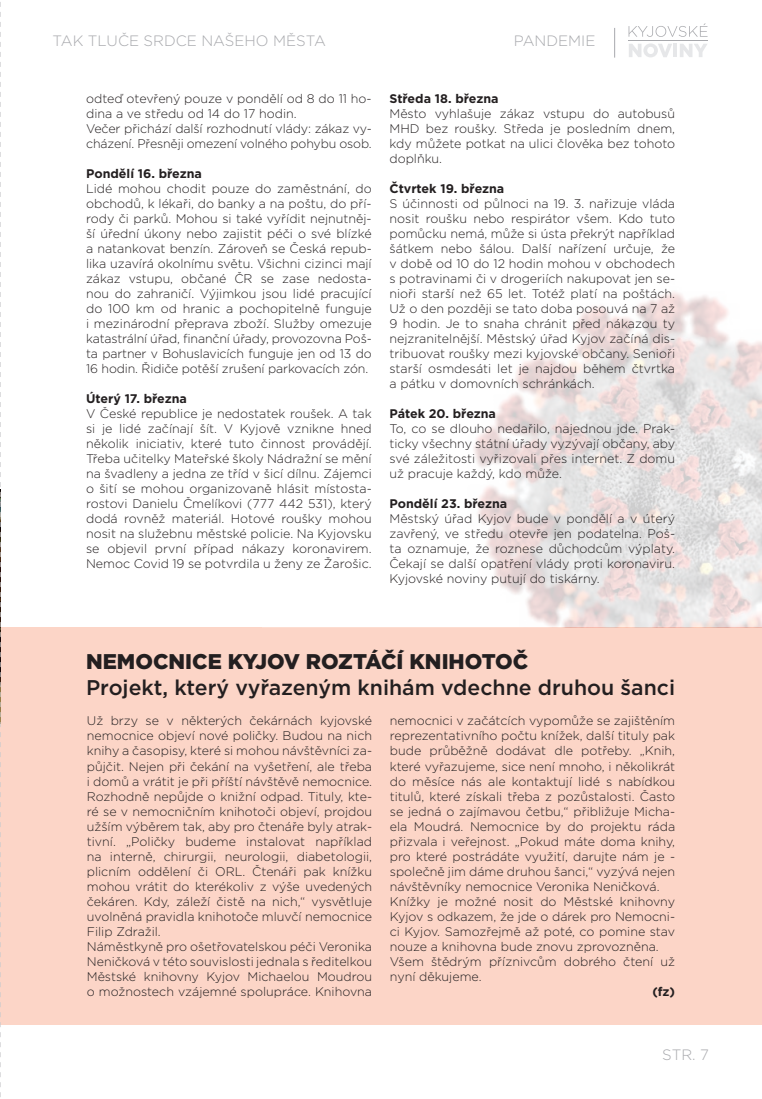
<style>
.page{position:relative;width:762px;height:1099px;background:#fff}
.page>*{position:absolute;margin:0;border:0;box-sizing:border-box;transform-origin:0 0}
.t1{font:500 21.25px "Gotham";color:#231f20}
.t2{font:900 21.25px "Gotham";color:#231f20}
.t3{font:300 15px "Gotham";color:#a8a9ad}
.t4{font:300 12.5px/15px "Gotham";color:#231f20;text-align:justify}
.t5{font:700 12.5px "Gotham";color:#231f20}
</style>
<div class="page">
<hr style="left:614px;top:28px;width:1px;height:30px;background:#a8a9ad">
<svg style="left:628px;top:23px;width:79px;height:14px"></svg>
<svg style="left:629px;top:43px;width:43px;height:14px"></svg>
<hr style="left:673px;top:44px;width:4px;height:13px;background:#e6e7e9">
<svg style="left:680px;top:44px;width:27px;height:13px"></svg>
<hr style="left:628px;top:41px;width:80px;height:1px;background:#a8a9ad">
<div style="left:0;top:627px;width:762px;height:397px;background:#fcd5c7"></div>
<img style="left:474px;top:292px;width:288px;height:335px">
<svg style="left:0;top:2px;width:1px;height:1095px"></svg>
<p class="t3" style="left:52px;top:32px;width:275px">TAK TLUČE SRDCE NAŠEHO MĚSTA</p>
<p class="t3" style="left:514px;top:32px;width:83px">PANDEMIE</p>
<p class="t4" style="left:86px;top:90px;width:287px;text-align:left">odteď otevřený pouze v pondělí od 8 do 11 ho&shy;dina a ve středu od 14 do 17 hodin.<br>Večer přichází další rozhodnutí vlády: zákaz vy&shy;cházení. Přesněji omezení volného pohybu osob.</p>
<p class="t5" style="left:86px;top:165px;width:117px">Pondělí 16. března</p>
<p class="t4" style="left:86px;top:180px;width:287px">Lidé mohou chodit pouze do zaměstnání, do obchodů, k lékaři, do banky a na poštu, do pří&shy;rody či parků. Mohou si také vyřídit nejnutněj&shy;ší úřední úkony nebo zajistit péči o své blízké a natankovat benzín. Zároveň se Česká repub&shy;lika uzavírá okolnímu světu. Všichni cizinci mají zákaz vstupu, občané ČR se zase nedosta&shy;nou do zahraničí. Výjimkou jsou lidé pracující do 100 km od hranic a pochopitelně funguje i mezinárodní přeprava zboží. Služby omezuje katastrální úřad, finanční úřady, provozovna Poš&shy;ta partner v Bohuslavicích funguje jen od 13 do 16 hodin. Řidiče potěší zrušení parkovacích zón.</p>
<p class="t5" style="left:86px;top:390px;width:102px">Úterý 17. března</p>
<p class="t4" style="left:86px;top:405px;width:287px">V České republice je nedostatek roušek. A tak si je lidé začínají šít. V Kyjově vznikne hned několik iniciativ, které tuto činnost provádějí.<br>Třeba učitelky Mateřské školy Nádražní se mění na švadleny a jedna ze tříd v šicí dílnu. Zájemci o šití se mohou organizovaně hlásit místosta&shy;rostovi Danielu Čmelíkovi (777 442 531), který dodá rovněž materiál. Hotové roušky mohou nosit na služebnu městské policie. Na Kyjovsku se objevil první případ nákazy koronavirem.<br>Nemoc Covid 19 se potvrdila u ženy ze Žarošic.</p>
<p class="t5" style="left:389px;top:90px;width:111px">Středa 18. března</p>
<p class="t4" style="left:389px;top:105px;width:287px">Město vyhlašuje zákaz vstupu do autobusů MHD bez roušky. Středa je posledním dnem, kdy můžete potkat na ulici člověka bez tohoto doplňku.</p>
<p class="t5" style="left:389px;top:180px;width:116px">Čtvrtek 19. března</p>
<p class="t4" style="left:389px;top:195px;width:287px">S účinnosti od půlnoci na 19. 3. nařizuje vláda nosit roušku nebo respirátor všem. Kdo tuto pomůcku nemá, může si ústa překrýt například šátkem nebo šálou. Další nařízení určuje, že v době od 10 do 12 hodin mohou v obchodech s potravinami či v drogeriích nakupovat jen se&shy;nioři starší než 65 let. Totéž platí na poštách.<br>Už o den později se tato doba posouvá na 7 až 9 hodin. Je to snaha chránit před nákazou ty nejzranitelnější. Městský úřad Kyjov začíná dis&shy;tribuovat roušky mezi kyjovské občany. Senioři starší osmdesáti let je najdou během čtvrtka a pátku v domovních schránkách.</p>
<p class="t5" style="left:389px;top:405px;width:108px">Pátek 20. března</p>
<p class="t4" style="left:389px;top:420px;width:287px">To, co se dlouho nedařilo, najednou jde. Prak&shy;ticky všechny státní úřady vyzývají občany, aby své záležitosti vyřizovali přes internet. Z domu už pracuje každý, kdo může.</p>
<p class="t5" style="left:389px;top:495px;width:119px">Pondělí 23. března</p>
<p class="t4" style="left:389px;top:510px;width:287px">Městský úřad Kyjov bude v pondělí a v úterý zavřený, ve středu otevře jen podatelna. Poš&shy;ta oznamuje, že roznese důchodcům výplaty.<br>Čekají se další opatření vlády proti koronaviru.<br>Kyjovské noviny putují do tiskárny.</p>
<h1 class="t2" style="left:86px;top:647px;width:444px">NEMOCNICE KYJOV ROZTÁČÍ KNIHOTOČ</h1>
<h1 class="t1" style="left:86px;top:673px;width:590px">Projekt, který vyřazeným knihám vdechne druhou šanci</h1>
<p class="t4" style="left:87px;top:713px;width:287px;text-align:left">Už brzy se v některých čekárnách kyjovské nemocnice objeví nové poličky. Budou na nich knihy a časopisy, které si mohou návštěvníci za&shy;půjčit. Nejen při čekání na vyšetření, ale třeba i domů a vrátit je při příští návštěvě nemocnice.<br>Rozhodně nepůjde o knižní odpad. Tituly, kte&shy;ré se v nemocničním knihotoči objeví, projdou užším výběrem tak, aby pro čtenáře byly atrak&shy;tivní. „Poličky budeme instalovat například na interně, chirurgii, neurologii, diabetologii, plicním oddělení či ORL. Čtenáři pak knížku mohou vrátit do kterékoliv z výše uvedených čekáren. Kdy, záleží čistě na nich,“ vysvětluje uvolněná pravidla knihotoče mluvčí nemocnice Filip Zdražil.<br>Náměstkyně pro ošetřovatelskou péči Veronika Neničková v této souvislosti jednala s ředitelkou Městské knihovny Kyjov Michaelou Moudrou o možnostech vzájemné spolupráce. Knihovna</p>
<p class="t4" style="left:390px;top:713px;width:287px;text-align:left">nemocnici v začátcích vypomůže se zajištěním reprezentativního počtu knížek, další tituly pak bude průběžně dodávat dle potřeby. „Knih, které vyřazujeme, sice není mnoho, i několikrát do měsíce nás ale kontaktují lidé s nabídkou titulů, které získali třeba z pozůstalosti. Často se jedná o zajímavou četbu,“ přibližuje Micha&shy;ela Moudrá. Nemocnice by do projektu ráda přizvala i veřejnost. „Pokud máte doma knihy, pro které postrádáte využití, darujte nám je - společně jim dáme druhou šanci,“ vyzývá nejen návštěvníky nemocnice Veronika Neničková.<br>Knížky je možné nosit do Městské knihovny Kyjov s odkazem, že jde o dárek pro Nemocni&shy;ci Kyjov. Samozřejmě až poté, co pomine stav nouze a knihovna bude znovu zprovozněna.<br>Všem štědrým příznivcům dobrého čtení už nyní děkujeme.</p>
<p class="t5" style="left:652px;top:982px;width:24px">(fz)</p>
<p class="t3" style="left:662px;top:1045px;width:48px">STR. 7</p>
</div>
